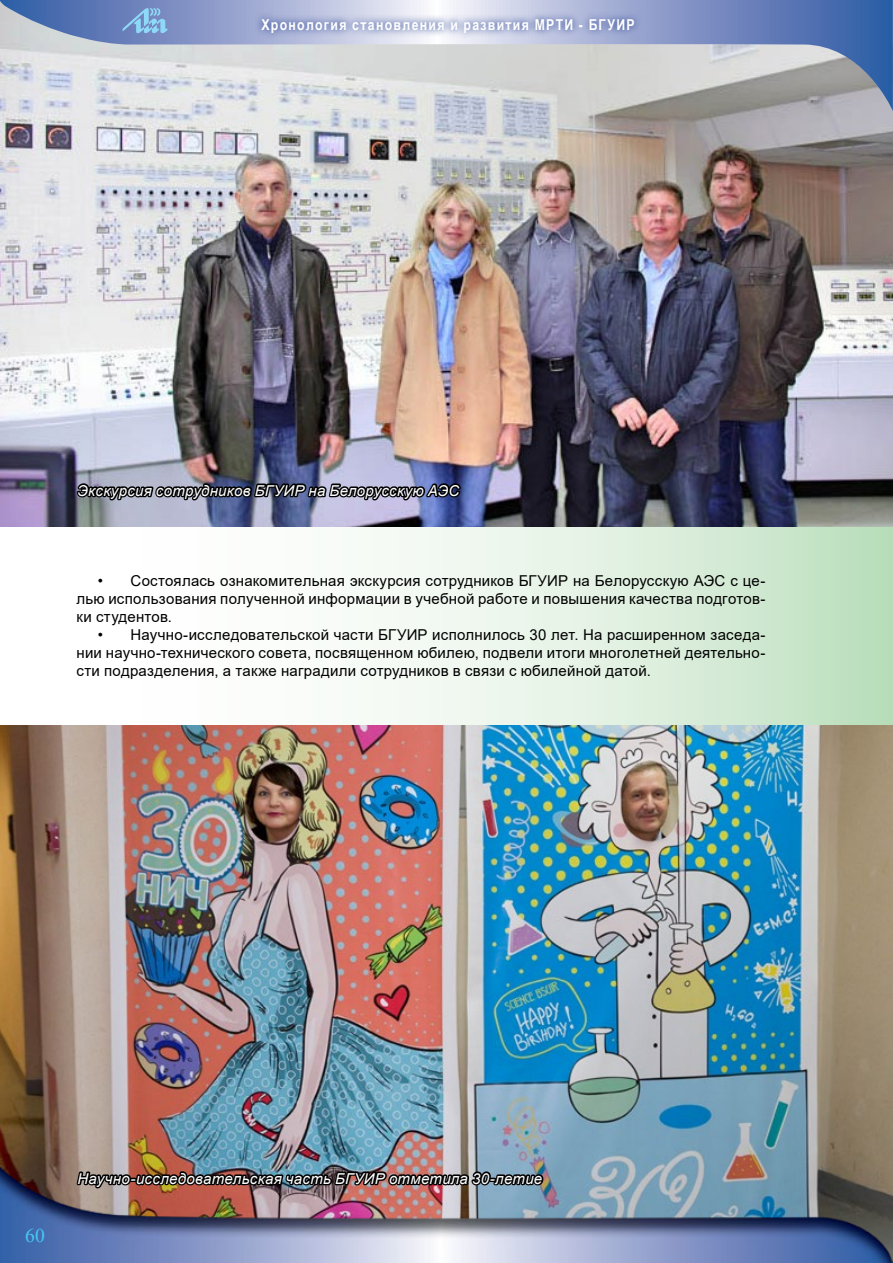
<style>
.page{position:relative;width:893px;height:1263px;background:#fff}
.page>*{position:absolute;margin:0;border:0;box-sizing:border-box;transform-origin:0 0}
.t1{font:19.5px "Times New Roman";color:#44c8f5}
.t2{font:15px/18px "Arial";letter-spacing:.015em;color:#000;text-align:justify}
.t3{font:italic 15px "Arial";letter-spacing:.02em;color:#fff}
.t4{font:700 15px "Arial Narrow";letter-spacing:.085em;color:#fff}
</style>
<div class="page">
<svg style="left:385px;top:527px;width:508px;height:198px"></svg>
<img style="left:0;top:111px;width:893px;height:416px">
<img style="left:0;top:725px;width:893px;height:419px">
<img style="left:75px;top:470px;width:388px;height:34px">
<svg style="left:0;top:0;width:892px;height:111px;background:#b5bdcd"></svg>
<svg style="left:892px;top:0;width:1px;height:111px"></svg>
<img style="left:0;top:1144px;width:893px;height:119px">
<svg style="left:123px;top:7px;width:45px;height:26px"></svg>
<svg style="left:254px;top:12px;width:388px;height:29px;background:#b3bbda"></svg>
<p class="t4" style="left:261px;top:13px;width:375px">Хронология становления и развития МРТИ - БГУИР</p>
<p class="t3" style="left:78px;top:481px;width:383px">Экскурсия сотрудников БГУИР на Белорусскую АЭС</p>
<p class="t2" style="left:77px;top:571px;width:690px;text-indent:21px">• Состоялась ознакомительная экскурсия сотрудников БГУИР на Белорусскую АЭС с це&shy;лью использования полученной информации в учебной работе и повышения качества подготов&shy;ки студентов.</p>
<p class="t2" style="left:77px;top:625px;width:690px;text-indent:21px">• Научно-исследовательской части БГУИР исполнилось 30 лет. На расширенном заседа&shy;нии научно-технического совета, посвященном юбилею, подвели итоги многолетней деятельно&shy;сти подразделения, а также наградили сотрудников в связи с юбилейной датой.</p>
<h1 class="t1" style="left:25px;top:1222px;width:21px">60</h1>
<p class="t3" style="left:78px;top:1169px;width:466px">Научно-исследовательская часть БГУИР отметила 30-летие</p>
</div>
